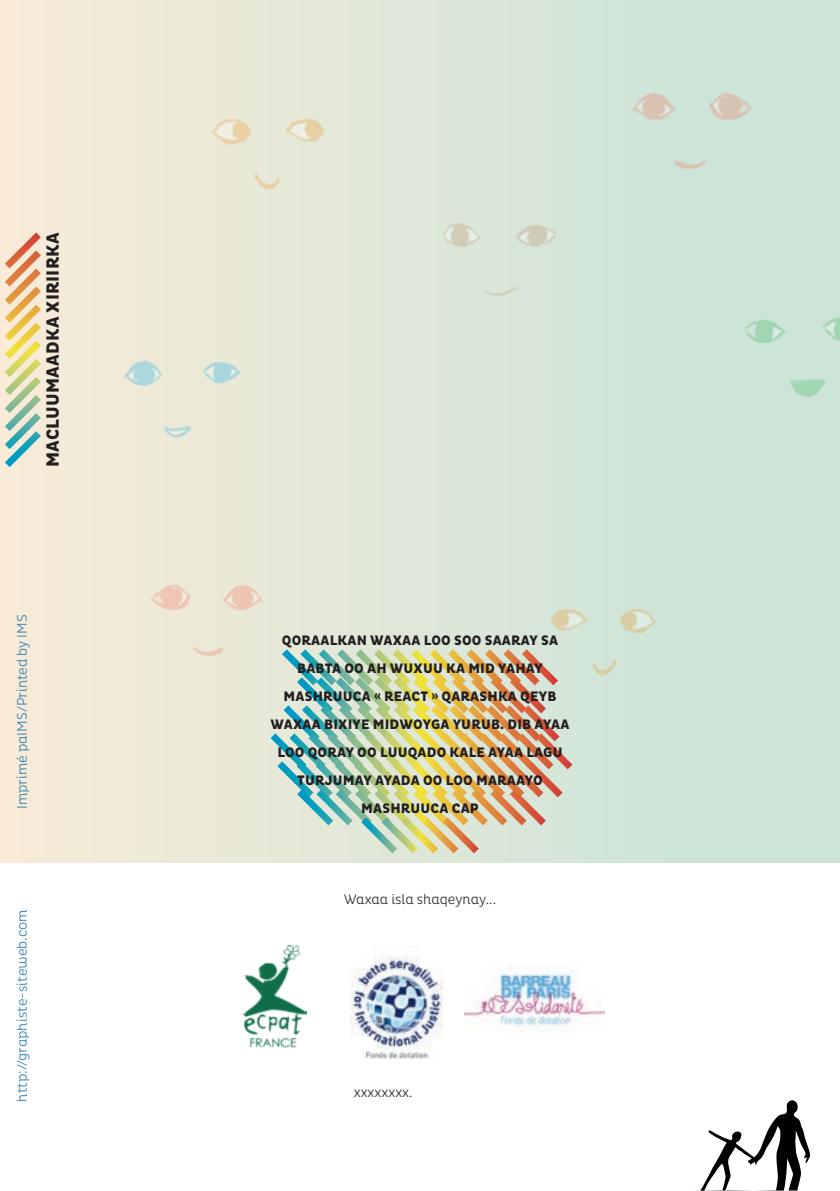
<style>
.page{position:relative;width:840px;height:1191px;background:#fff}
.page>*{position:absolute;margin:0;border:0;box-sizing:border-box;transform-origin:0 0}
.t1{font:800 18px "Pluto Cond";letter-spacing:.015em;color:#231f20}
.t2{font:800 14px/28px "Pluto Cond";letter-spacing:.015em;color:#231f20;text-align:center}
.t3{font:300 14px "Pluto Cond";color:#2c7eb2}
.t4{font:300 14px "Pluto Cond";color:#23282b}
</style>
<div class="page">
<div style="left:0;top:0;width:839px;height:862px;background:linear-gradient(to right,#f7ebd8,#c6e3d8)"></div>
<img style="left:72px;top:0;width:767px;height:476px">
<svg style="left:696px;top:1100px;width:114px;height:91px"></svg>
<img style="left:0;top:519px;width:786px;height:178px">
<img style="left:464px;top:964px;width:140px;height:68px">
<img style="left:244px;top:945px;width:62px;height:103px">
<img style="left:350px;top:952px;width:94px;height:106px">
<svg style="left:0;top:225px;width:48px;height:249px;background:#e2d7b5"></svg>
<svg style="left:263px;top:642px;width:316px;height:218px;background:#cdd1af"></svg>
<p class="t1" style="left:42px;top:467px;width:236px;rotate:-90deg">MACLUUMAADKA XIRIIRKA</p>
<p class="t3" style="left:14px;top:809px;width:196px;rotate:-90deg">Imprimé paIMS/Printed by IMS</p>
<p class="t3" style="left:14px;top:1101px;width:194px;rotate:-90deg">http://graphiste-siteweb.com</p>
<p class="t2" style="left:270px;top:627px;width:300px">QORAALKAN WAXAA LOO SOO SAARAY SA<br>BABTA OO AH WUXUU KA MID YAHAY<br>MASHRUUCA « REACT » QARASHKA QEYB<br>WAXAA BIXIYE MIDWOYGA YURUB. DIB AYAA<br>LOO QORAY OO LUUQADO KALE AYAA LAGU<br>TURJUMAY AYADA OO LOO MARAAYO<br>MASHRUUCA CAP</p>
<p class="t4" style="left:344px;top:891px;width:154px">Waxaa isla shaqeynay...</p>
<p class="t4" style="left:353px;top:1083px;width:60px">xxxxxxxx.</p>
</div>
